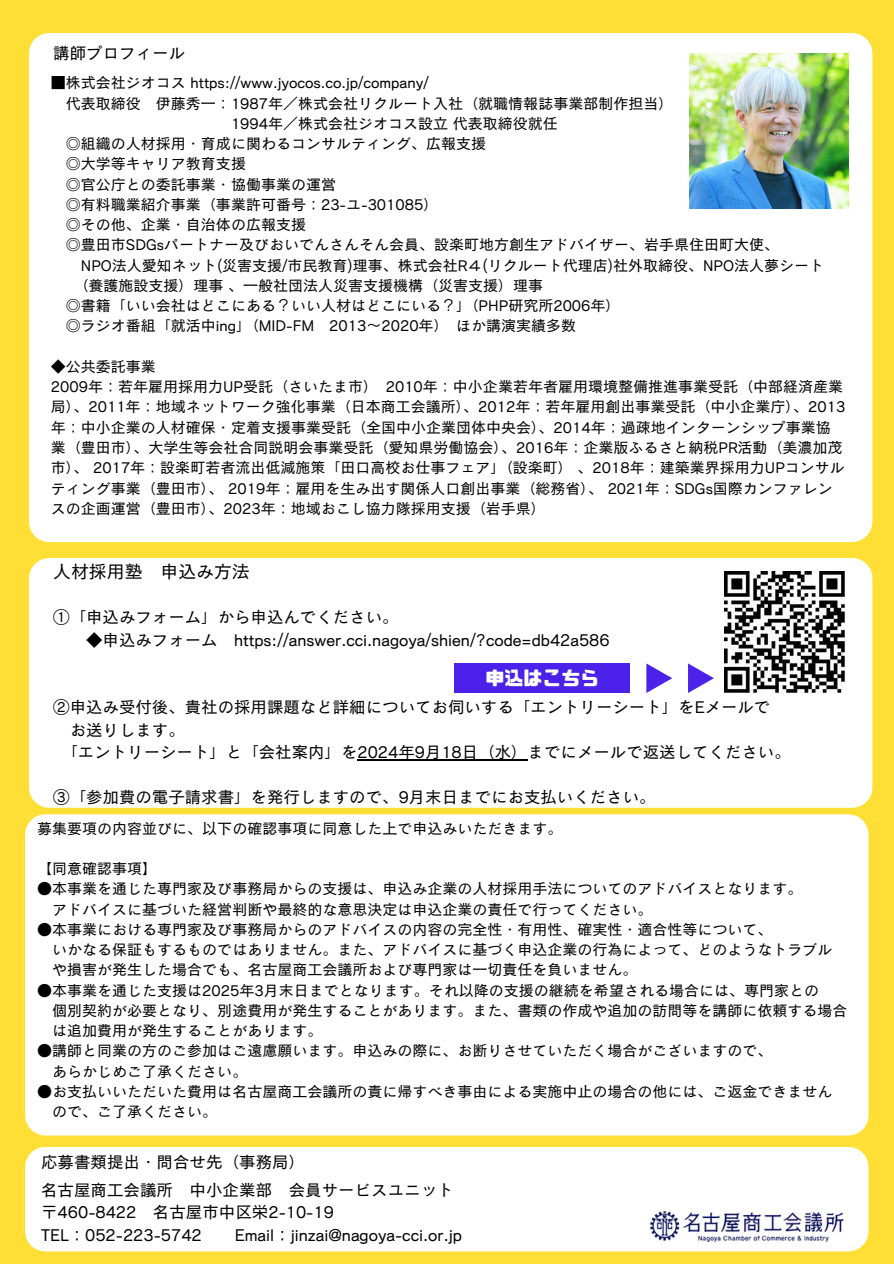
<style>
.page{position:relative;width:894px;height:1264px;background:#fff}
.page>*{position:absolute;margin:0;border:0;box-sizing:border-box;transform-origin:0 0}
.t1{font:18.9px "CP Font";color:#fff}
.t2{font:17.85px "Canva Cezanne Pro N M";color:#000}
.t3{font:16.5px "Canva Cezanne Pro N M";color:#000}
.t4{font:15px/20.2px "Canva Cezanne Pro N M";color:#000}
</style>
<div class="page">
<div style="left:0;top:0;width:893px;height:1263px;background:#ffdf36"></div>
<div style="left:25px;top:814px;width:843px;height:321px;background:#fff;border-radius:20px"></div>
<div style="left:29px;top:558px;width:842px;height:249px;background:#fff;border-radius:20px"></div>
<div style="left:29px;top:33px;width:843px;height:509px;background:#fff;border-radius:20px"></div>
<img style="left:689px;top:53px;width:158px;height:156px">
<img style="left:724px;top:572px;width:121px;height:121px">
<hr style="left:357px;top:759px;width:170px;height:1px;background:#000">
<div style="left:454px;top:663px;width:176px;height:30px;background:#4c22eb"></div>
<svg style="left:646px;top:663px;width:26px;height:30px"></svg>
<svg style="left:688px;top:663px;width:25px;height:30px"></svg>
<div style="left:25px;top:1146px;width:843px;height:105px;background:#fff;border-radius:20px"></div>
<img style="left:649px;top:1211px;width:195px;height:31px">
<p class="t3" style="left:53px;top:45px;width:133px">講師プロフィール</p>
<h1 class="t4" style="left:51px;top:72px;width:379px">■株式会社ジオコス https://www.jyocos.co.jp/company/</h1>
<p class="t4" style="left:66px;top:93px;width:608px">代表取締役 伊藤秀一：1987年／株式会社リクルート入社（就職情報誌事業部制作担当）</p>
<p class="t4" style="left:231px;top:113px;width:328px">1994年／株式会社ジオコス設立代表取締役就任</p>
<p class="t4" style="left:66px;top:133px;width:421px">◎組織の人材採用・育成に関わるコンサルティング、広報支援</p>
<p class="t4" style="left:66px;top:153px;width:181px">◎大学等キャリア教育支援</p>
<p class="t4" style="left:66px;top:174px;width:271px">◎官公庁との委託事業・協働事業の運営</p>
<p class="t4" style="left:66px;top:194px;width:374px">◎有料職業紹介事業（事業許可番号：23-ユ-301085）</p>
<p class="t4" style="left:66px;top:214px;width:241px">◎その他、企業・自治体の広報支援</p>
<p class="t4" style="left:66px;top:234px;width:714px">◎豊田市SDGsパートナー及びおいでんさんそん会員、設楽町地方創生アドバイザー、岩手県住田町大使、</p>
<p class="t4" style="left:81px;top:255px;width:744px">NPO法人愛知ネット(災害支援/市民教育)理事、株式会社R４(リクルート代理店)社外取締役、NPO法人夢シート</p>
<p class="t4" style="left:73px;top:275px;width:471px">（養護施設支援）理事、一般社団法人災害支援機構（災害支援）理事</p>
<p class="t4" style="left:66px;top:295px;width:556px">◎書籍「いい会社はどこにある？いい人材はどこにいる？」（PHP研究所2006年）</p>
<p class="t4" style="left:66px;top:315px;width:511px">◎ラジオ番組「就活中ing」（MID-FM 2013〜2020年）ほか講演実績多数</p>
<p class="t4" style="left:51px;top:356px;width:106px">◆公共委託事業</p>
<p class="t4" style="left:51px;top:376px;width:795px">2009年：若年雇用採用力 UP受託（さいたま市） 2010年：中小企業若年者雇用環境整備推進事業受託（中部経済産業局）、2011年：地域ネットワーク強化事業（日本商工会議所）、2012年：若年雇用創出事業受託（中小企業庁）、2013年：中小企業の人材確保・定着支援事業受託（全国中小企業団体中央会）、2014年：過疎地インターンシップ事業協業（豊田市）、大学生等会社合同説明会事業受託（愛知県労働協会）、2016年：企業版ふるさと納税PR活動（美濃加茂市）、 2017年：設楽町若者流出低減施策「田口高校お仕事フェア」（設楽町）、2018年：建築業界採用力 UPコンサルティング事業（豊田市）、 2019年：雇用を生み出す関係人口創出事業（総務省）、 2021年：SDGs国際カンファレンスの企画運営（豊田市）、2023年：地域おこし協力隊採用支援（岩手県）</p>
<p class="t2" style="left:53px;top:562px;width:198px">人材採用塾 申込み方法</p>
<h1 class="t3" style="left:53px;top:608px;width:347px">①「申込みフォーム」から申込んでください。</h1>
<p class="t3" style="left:86px;top:631px;width:525px">◆申込みフォーム https://answer.cci.nagoya/shien/?code=db42a586</p>
<p class="t1" style="left:485px;top:668px;width:115px">申込はこちら</p>
<p class="t3" style="left:53px;top:698px;width:718px">②申込み受付後、貴社の採用課題など詳細についてお伺いする「エントリーシート」をEメールで</p>
<p class="t3" style="left:70px;top:721px;width:117px">お送りします。</p>
<p class="t3" style="left:61px;top:743px;width:730px">「エントリーシート」と「会社案内」を2024年9月 18日（水）までにメールで返送してください。</p>
<h2 class="t3" style="left:53px;top:788px;width:603px">③「参加費の電子請求書」を発行しますので、9月末日までにお支払いください。</h2>
<p class="t4" style="left:37px;top:817px;width:526px">募集要項の内容並びに、以下の確認事項に同意した上で申込みいただきます。</p>
<p class="t4" style="left:37px;top:858px;width:121px">【同意確認事項】</p>
<p class="t4" style="left:37px;top:878px;width:766px">●本事業を通じた専門家及び事務局からの支援は、申込み企業の人材採用手法についてのアドバイスとなります。</p>
<p class="t4" style="left:52px;top:898px;width:601px">アドバイスに基づいた経営判断や最終的な意思決定は申込企業の責任で行ってください。</p>
<p class="t4" style="left:37px;top:919px;width:736px">●本事業における専門家及び事務局からのアドバイスの内容の完全性・有用性、確実性・適合性等について、</p>
<p class="t4" style="left:52px;top:939px;width:781px">いかなる保証もするものではありません。また、アドバイスに基づく申込企業の行為によって、どのようなトラブル</p>
<p class="t4" style="left:52px;top:959px;width:586px">や損害が発生した場合でも、名古屋商工会議所および専門家は一切責任を負いません。</p>
<p class="t4" style="left:37px;top:979px;width:783px">●本事業を通じた支援は2025年3月末日までとなります。それ以降の支援の継続を希望される場合には、専門家との</p>
<p class="t4" style="left:52px;top:1000px;width:796px">個別契約が必要となり、別途費用が発生することがあります。また、書類の作成や追加の訪問等を講師に依頼する場合</p>
<p class="t4" style="left:52px;top:1020px;width:271px">は追加費用が発生することがあります。</p>
<p class="t4" style="left:37px;top:1040px;width:736px">●講師と同業の方のご参加はご遠慮願います。申込みの際に、お断りさせていただく場合がございますので、</p>
<p class="t4" style="left:52px;top:1060px;width:196px">あらかじめご了承ください。</p>
<p class="t4" style="left:37px;top:1081px;width:796px">●お支払いいただいた費用は名古屋商工会議所の責に帰すべき事由による実施中止の場合の他には、ご返金できません</p>
<p class="t4" style="left:52px;top:1101px;width:166px">ので、ご了承ください。</p>
<p class="t3" style="left:41px;top:1153px;width:265px">応募書類提出・問合せ先（事務局）</p>
<p class="t3" style="left:41px;top:1181px;width:414px">名古屋商工会議所 中小企業部 会員サービスユニット</p>
<p class="t3" style="left:41px;top:1203px;width:294px">〒460-8422 名古屋市中区栄2-10-19</p>
<p class="t3" style="left:41px;top:1226px;width:162px">TEL：052-223-5742</p>
<p class="t3" style="left:235px;top:1226px;width:228px">Email：jinzai@nagoya-cci.or.jp</p>
</div>
